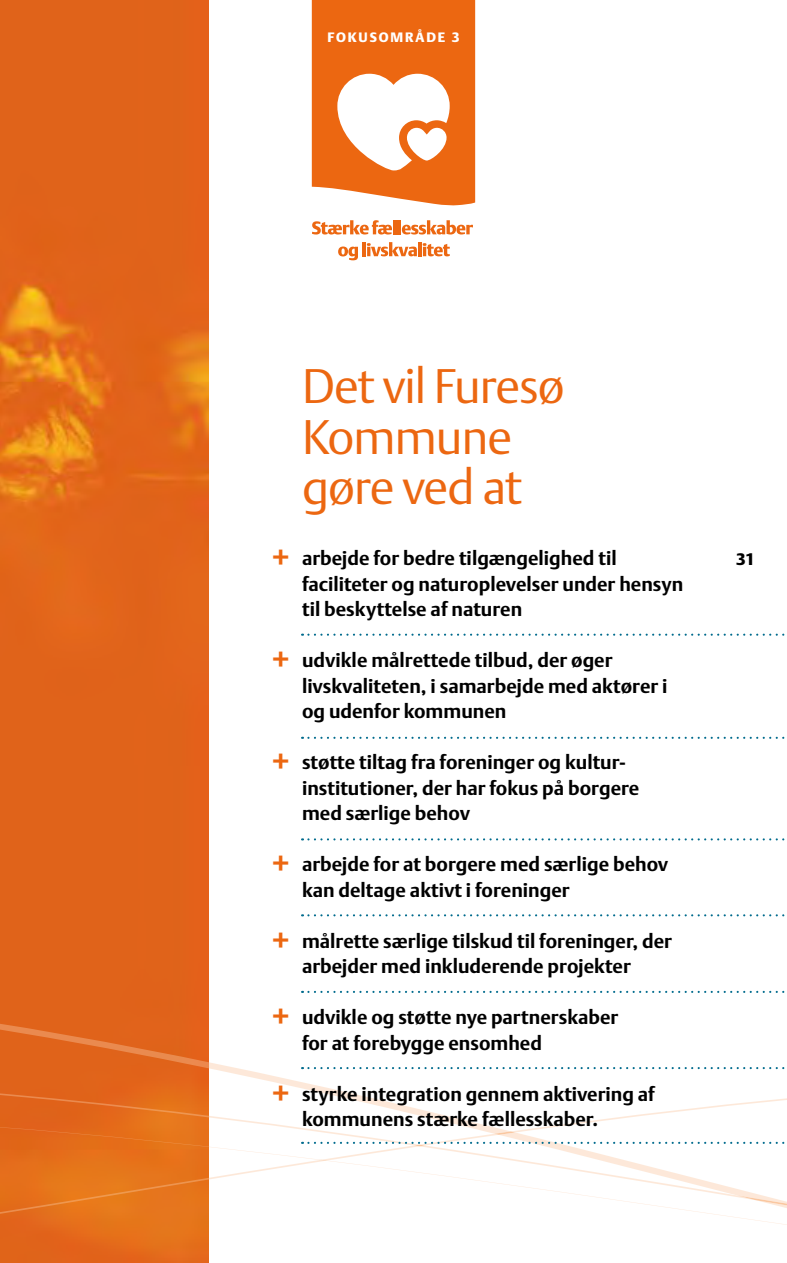
<style>
.page{position:relative;width:787px;height:1263px;background:#fff}
.page>*{position:absolute;margin:0;border:0;box-sizing:border-box;transform-origin:0 0}
.t1{font:300 48px/51px "DTL Argo T";letter-spacing:-.02em;color:#ec6711}
.t2{font:700 19.5px/25.5px "DTL Argo T";color:#000}
.t3{font:900 16.5px "DTL Argo T";color:#000}
.t4{font:900 13.5px "DTL Argo T";color:#fff}
.s1{font-weight:900;font-size:30px;color:#ec6711}
</style>
<div class="page">
<img style="left:0;top:0;width:208px;height:975px">
<svg style="left:302px;top:634px;width:483px;height:2px"></svg>
<svg style="left:302px;top:737px;width:483px;height:2px"></svg>
<svg style="left:302px;top:838px;width:483px;height:2px"></svg>
<svg style="left:302px;top:914px;width:483px;height:2px"></svg>
<svg style="left:312px;top:0;width:163px;height:206px"></svg>
<svg style="left:312px;top:220px;width:80px;height:15px"></svg>
<hr style="left:393px;top:220px;width:3px;height:14px;background:#ec6711">
<hr style="left:397px;top:220px;width:4px;height:14px;background:#ec6711">
<svg style="left:402px;top:220px;width:71px;height:15px"></svg>
<svg style="left:338px;top:246px;width:20px;height:14px"></svg>
<hr style="left:362px;top:242px;width:4px;height:14px;background:#ec6711">
<svg style="left:367px;top:242px;width:83px;height:14px"></svg>
<svg style="left:0;top:975px;width:787px;height:288px"></svg>
<svg style="left:302px;top:1067px;width:485px;height:2px"></svg>
<svg style="left:302px;top:991px;width:485px;height:2px"></svg>
<svg style="left:302px;top:1142px;width:485px;height:4px"></svg>
<svg style="left:494px;top:1131px;width:21px;height:4px"></svg>
<svg style="left:737px;top:1195px;width:50px;height:17px"></svg>
<p class="t4" style="left:327px;top:29px;width:133px">FOKUSOMRÅDE 3</p>
<h1 class="t1" style="left:302px;top:360px;width:264px">Det vil Furesø<br>Kommune gøre ved at</h1>
<p class="t2" style="left:302px;top:546px;width:383px;text-indent:-30px"><span class="s1">+</span> arbejde for bedre tilgængelighed til faciliteter og naturoplevelser under hensyn til beskyttelse af naturen</p>
<p class="t2" style="left:302px;top:648px;width:367px;text-indent:-30px"><span class="s1">+</span> udvikle målrettede tilbud, der øger livskvaliteten, i samarbejde med aktører i og udenfor kommunen</p>
<p class="t2" style="left:302px;top:750px;width:339px;text-indent:-30px"><span class="s1">+</span> støtte tiltag fra foreninger og kultur&shy;institutioner, der har fokus på borgere med særlige behov</p>
<p class="t2" style="left:302px;top:852px;width:368px;text-indent:-30px"><span class="s1">+</span> arbejde for at borgere med særlige behov kan deltage aktivt i foreninger</p>
<p class="t2" style="left:272px;top:928px;width:401px;text-align:center"><span class="s1">+</span> målrette særlige tilskud til foreninger, der arbejder med inkluderende projekter</p>
<p class="t2" style="left:302px;top:1005px;width:318px;text-indent:-30px"><span class="s1">+</span> udvikle og støtte nye partnerskaber for at forebygge ensomhed</p>
<p class="t2" style="left:302px;top:1081px;width:355px;text-indent:-30px"><span class="s1">+</span> styrke integration gennem aktivering af kommunens stærke fællesskaber.</p>
<p class="t3" style="left:736px;top:550px;width:20px">31</p>
</div>
